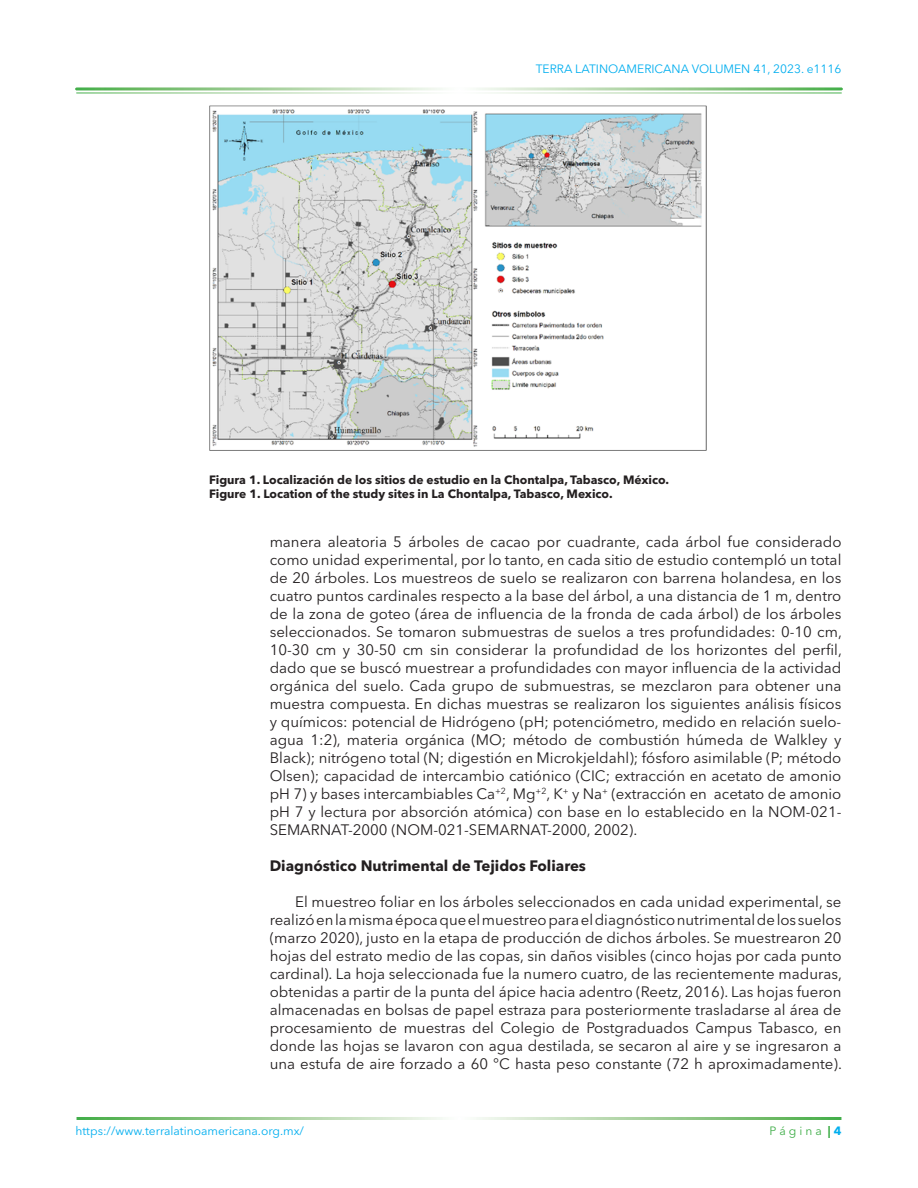
<style>
.page{position:relative;width:918px;height:1188px;background:#fff}
.page>*{position:absolute;margin:0;border:0;box-sizing:border-box;transform-origin:0 0}
._5_-CONTENIDO{font:15px/18px "Avenir Next LT Pro";color:#231f20;text-align:justify}
._5_-CONTENIDO-2{font:700 15px "Avenir Next LT Pro";color:#231f20}
._13_-TITULO_FIGURA{font:700 12px "Avenir Next LT Pro";color:#231f20}
.t1{font:12px "Avenir Next LT Pro";color:#00aeef}
.t2{font:12px "Avenir Next LT Pro";color:#40ae49}
.s1{font-weight:700}
.s2{font-weight:700;color:#00aeef}
</style>
<div class="page">
<img style="left:209px;top:105px;width:497px;height:346px">
<p class="t1" style="left:536px;top:62px;width:307px">TERRA LATINOAMERICANA VOLUMEN 41, 2023. e1116</p>
<p class="_13_-TITULO_FIGURA" style="left:209px;top:472px;width:461px">Figura 1. Localización de los sitios de estudio en la Chontalpa, Tabasco, México.</p>
<p class="_13_-TITULO_FIGURA" style="left:209px;top:487px;width:405px">Figure 1. Location of the study sites in La Chontalpa, Tabasco, Mexico.</p>
<p class="_5_-CONTENIDO" style="left:270px;top:533px;width:574px">manera aleatoria 5 árboles de cacao por cuadrante, cada árbol fue considerado como unidad experimental, por lo tanto, en cada sitio de estudio contempló un total de 20 árboles. Los muestreos de suelo se realizaron con barrena holandesa, en los cuatro puntos cardinales respecto a la base del árbol, a una distancia de 1 m, dentro de la zona de goteo (área de influencia de la fronda de cada árbol) de los árboles seleccionados. Se tomaron submuestras de suelos a tres profundidades: 0-10 cm, 10-30 cm y 30-50 cm sin considerar la profundidad de los horizontes del perfil, dado que se buscó muestrear a profundidades con mayor influencia de la actividad orgánica del suelo. Cada grupo de submuestras, se mezclaron para obtener una muestra compuesta. En dichas muestras se realizaron los siguientes análisis físicos y químicos: potencial de Hidrógeno (pH; potenciómetro, medido en relación suelo&shy;agua 1:2), materia orgánica (MO; método de combustión húmeda de Walkley y Black); nitrógeno total (N; digestión en Microkjeldahl); fósforo asimilable (P; método Olsen); capacidad de intercambio catiónico (CIC; extracción en acetato de amonio pH 7) y bases intercambiables Ca<sup>+2</sup>, Mg<sup>+2</sup>, K<sup>+</sup> y Na<sup>+</sup> (extracción en acetato de amonio pH 7 y lectura por absorción atómica) con base en lo establecido en la NOM-021- SEMARNAT-2000 (NOM-021-SEMARNAT-2000, 2002).</p>
<p class="_5_-CONTENIDO-2" style="left:270px;top:857px;width:318px">Diagnóstico Nutrimental de Tejidos Foliares</p>
<p class="_5_-CONTENIDO" style="left:270px;top:893px;width:574px;text-indent:26px">El muestreo foliar en los árboles seleccionados en cada unidad experimental, se realizó en la misma época que el muestreo para el diagnóstico nutrimental de los suelos (marzo 2020), justo en la etapa de producción de dichos árboles. Se muestrearon 20 hojas del estrato medio de las copas, sin daños visibles (cinco hojas por cada punto cardinal). La hoja seleccionada fue la numero cuatro, de las recientemente maduras, obtenidas a partir de la punta del ápice hacia adentro (Reetz, 2016). Las hojas fueron almacenadas en bolsas de papel estraza para posteriormente trasladarse al área de procesamiento de muestras del Colegio de Postgraduados Campus Tabasco, en donde las hojas se lavaron con agua destilada, se secaron al aire y se ingresaron a una estufa de aire forzado a 60 °C hasta peso constante (72 h aproximadamente).</p>
<p class="t1" style="left:76px;top:1124px;width:230px">https://www.terralatinoamericana.org.mx/</p>
<p class="t2" style="left:769px;top:1124px;width:73px">P á g i n a <span class="s1">|</span> <span class="s2">4</span></p>
</div>
